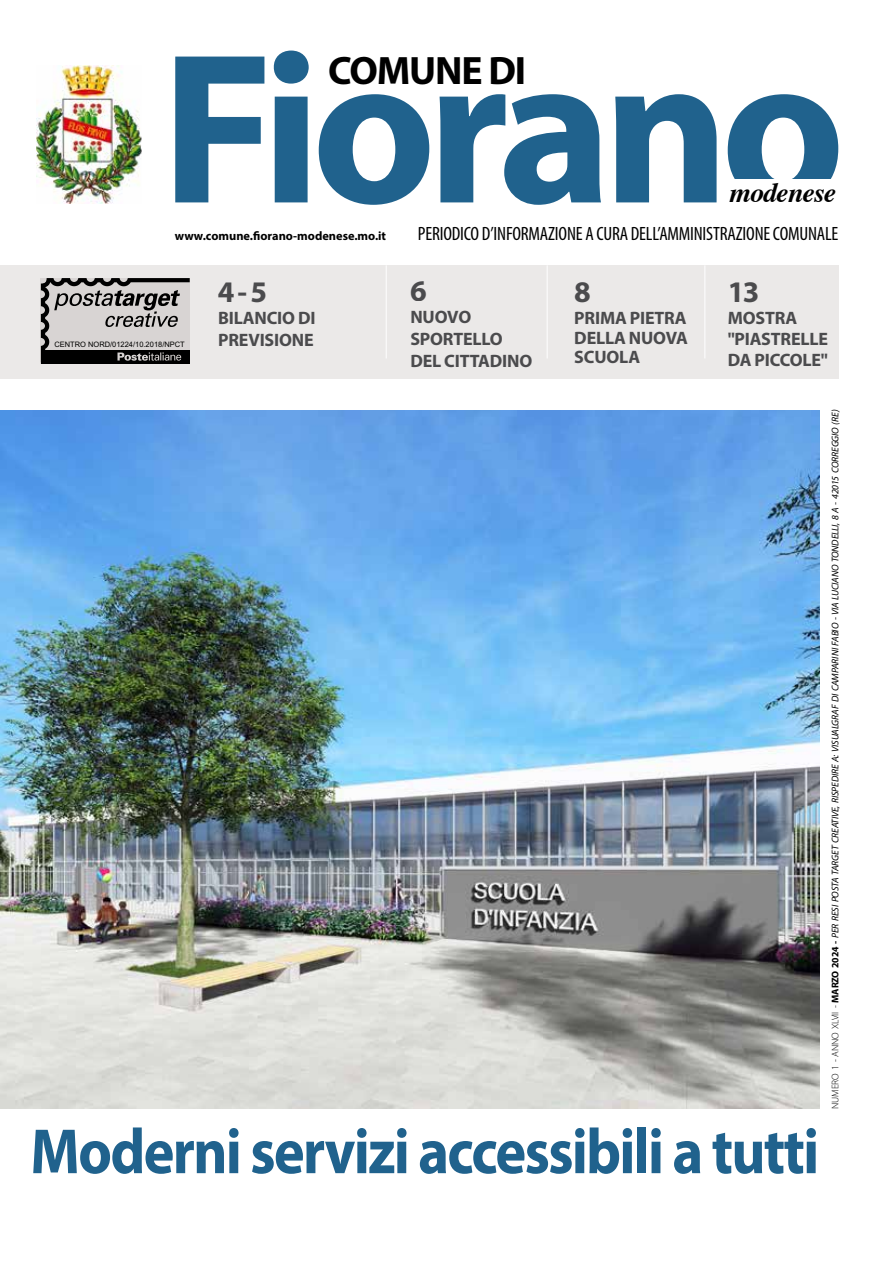
<style>
.page{position:relative;width:893px;height:1263px;background:#fff}
.page>*{position:absolute;margin:0;border:0;box-sizing:border-box;transform-origin:0 0}
.t1{font:700 216.3px "Myriad Pro";letter-spacing:-.045em;color:#20628d}
.t2{font:700 64.35px "Myriad Pro";letter-spacing:-.03em;color:#20628d;scale:.91 1}
.t3{font:700 39.75px "Myriad Pro";letter-spacing:-.03em;color:#000}
.t4{font:700 30px "Myriad Pro";color:#4b4b4d}
.t5{font:italic 700 27.75px "Times";letter-spacing:-.03em;color:#000}
.t6{font:condensed 19.35px "Myriad Pro";letter-spacing:-.01em;color:#000}
.t7{font:700 18px/21.6px "Myriad Pro";letter-spacing:-.01em;color:#4b4b4d}
.t8{font:700 12.3px "Myriad Pro";color:#000}
.t9{font:italic 9.75px "Myriad Pro";letter-spacing:-.015em;color:#000}
.t10{font:7.5px "Arial";color:#000}
.s1{font-weight:300;font-style:normal}
.s2{font-weight:700;font-style:normal}
</style>
<div class="page">
<img style="left:0;top:411px;width:819px;height:697px">
<img style="left:36px;top:66px;width:106px;height:137px">
<div style="left:0;top:265px;width:839px;height:113px;background:#ebe9e8"></div>
<hr style="left:386px;top:265px;width:1px;height:93px;background:#fff">
<hr style="left:704px;top:265px;width:1px;height:93px;background:#fff">
<hr style="left:547px;top:265px;width:1px;height:93px;background:#fff">
<div style="left:41px;top:350px;width:149px;height:13px;background:#000"></div>
<svg style="left:41px;top:278px;width:149px;height:83px;background:#979494"></svg>
<h1 class="t1" style="left:161px;top:-12px;width:686px">Fiorano</h1>
<p class="t8" style="left:175px;top:228px;width:213px">www.comune.fiorano-modenese.mo.it</p>
<h3 class="t6" style="left:418px;top:222px;width:422px">PERIODICO D’INFORMAZIONE A CURA DELL’AMMINISTRAZIONE COMUNALE</h3>
<h3 class="t3" style="left:328px;top:44px;width:199px">COMUNE DI</h3>
<h3 class="t5" style="left:729px;top:167px;width:108px">modenese</h3>
<p class="t10" style="left:54px;top:339px;width:132px">CENTRO NORD/01224/10.2018/NPCT</p>
<h3 class="t4" style="left:218px;top:272px;width:51px">4 - 5</h3>
<h3 class="t4" style="left:410px;top:271px;width:18px">6</h3>
<h3 class="t4" style="left:574px;top:272px;width:18px">8</h3>
<h3 class="t4" style="left:728px;top:272px;width:33px">13</h3>
<h3 class="t7" style="left:574px;top:308px;width:115px;line-height:19.5px;text-align:justify">PRIMA PIETRA DELLA NUOVA SCUOLA</h3>
<h3 class="t7" style="left:728px;top:307px;width:102px;line-height:21px">MOSTRA "PIASTRELLE<br>DA PICCOLE"</h3>
<h3 class="t7" style="left:410px;top:306px;width:123px">NUOVO<br>SPORTELLO<br>DEL CITTADINO</h3>
<h3 class="t7" style="left:218px;top:307px;width:99px">BILANCIO DI<br>PREVISIONE</h3>
<p class="t9" style="left:829px;top:1108px;width:701px;rotate:-90deg"><span class="s1">NUMERO 1 - ANNO XLVII -</span> <span class="s2">MARZO 2024 -</span> PER RESI POSTA TARGET CREATIVE, RISPEDIRE A: VISUALGRAF DI CAMPARINI FABIO - VIA LUCIANO TONDELLI, 8 A - 42015 CORREGGIO (RE)</p>
<h2 class="t2" style="left:30px;top:1109px;width:868px">Moderni servizi accessibili a tutti</h2>
</div>
